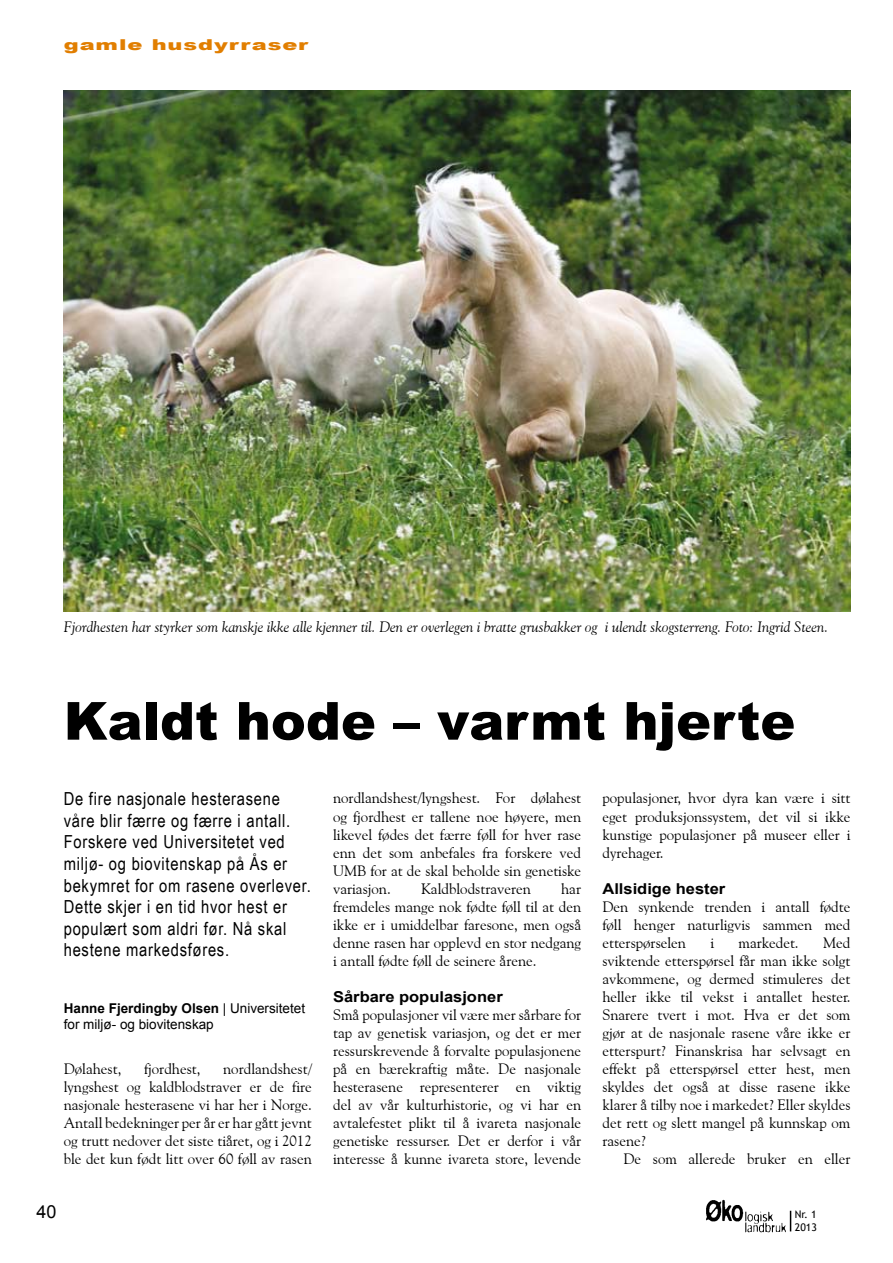
<style>
.page{position:relative;width:893px;height:1263px;background:#fff}
.page>*{position:absolute;margin:0;border:0;box-sizing:border-box;transform-origin:0 0}
.t1{font:900 52.5px "Arial";color:#000}
.t2{font:18px/21.6px "Arial Narrow";letter-spacing:.04em;color:#000}
.t3{font:18px "Arial";color:#000}
.t4{font:15px/18px "Goudy Old Style BT";color:#000;text-align:justify}
.t5{font:italic 15px "Goudy Old Style BT";color:#000}
.t6{font:700 15px "Arial";color:#000;scale:1.1 1}
.t7{font:900 15px "Arial";letter-spacing:.04em;color:#e17e00;scale:1.5 1}
.t8{font:13.5px/16.2px "Arial";color:#000}
.t9{font:10.5px/12.8px "Trebuchet MS";color:#000}
.s1{font-weight:700}
</style>
<div class="page">
<img style="left:706px;top:1200px;width:80px;height:32px">
<svg style="left:790px;top:1211px;width:1px;height:20px"></svg>
<img style="left:64px;top:90px;width:786px;height:522px">
<p class="t7" style="left:64px;top:34px;width:164px">gamle husdyrraser</p>
<p class="t5" style="left:64px;top:617px;width:766px">Fjordhesten har styrker som kanskje ikke alle kjenner til. Den er overlegen i bratte grusbakker og i ulendt skogsterreng. Foto: Ingrid Steen.</p>
<h1 class="t1" style="left:64px;top:683px;width:733px">Kaldt hode – varmt hjerte</h1>
<p class="t2" style="left:64px;top:787px;width:248px">De fire nasjonale hesterasene våre blir færre og færre i antall.<br>Forskere ved Universitetet ved miljø- og biovitenskap på Ås er bekymret for om rasene overlever.<br>Dette skjer i en tid hvor hest er populært som aldri før. Nå skal hestene markedsføres.</p>
<p class="t8" style="left:64px;top:1000px;width:243px"><span class="s1">Hanne Fjerdingby Olsen</span> | Universitetet for miljø- og biovitenskap</p>
<p class="t4" style="left:64px;top:1059px;width:59px">Dølahest,</p>
<p class="t4" style="left:144px;top:1059px;width:58px">fjordhest,</p>
<p class="t4" style="left:64px;top:1059px;width:250px;text-indent:159px">nordlandshest/ lyngshest og kaldblodstraver er de fire nasjonale hesterasene vi har her i Norge.<br>Antall bedekninger per år er har gått jevnt og trutt nedover det siste tiåret, og i 2012 ble det kun født litt over 60 føll av rasen</p>
<p class="t4" style="left:333px;top:789px;width:250px">nordlandshest/lyngshest. For dølahest og fjordhest er tallene noe høyere, men likevel fødes det færre føll for hver rase enn det som anbefales fra forskere ved UMB for at de skal beholde sin genetiske variasjon.</p>
<p class="t4" style="left:333px;top:879px;width:250px;text-indent:228px">har fremdeles mange nok fødte føll til at den ikke er i umiddelbar faresone, men også denne rasen har opplevd en stor nedgang i antall fødte føll de seinere årene.</p>
<p class="t6" style="left:333px;top:986px;width:156px">Sårbare populasjoner</p>
<p class="t4" style="left:333px;top:1005px;width:250px">Små populasjoner vil være mer sårbare for tap av genetisk variasjon, og det er mer ressurskrevende å forvalte populasjonene på en bærekraftig måte. De nasjonale hesterasene representerer en viktig del av vår kulturhistorie, og vi har en avtalefestet plikt til å ivareta nasjonale genetiske ressurser. Det er derfor i vår interesse å kunne ivareta store, levende</p>
<p class="t4" style="left:421px;top:879px;width:111px">Kaldblodstraveren</p>
<p class="t4" style="left:602px;top:789px;width:250px">populasjoner, hvor dyra kan være i sitt eget produksjonssystem, det vil si ikke kunstige populasjoner på museer eller i dyrehager.</p>
<p class="t6" style="left:602px;top:878px;width:113px">Allsidige hester</p>
<p class="t4" style="left:602px;top:897px;width:250px">Den synkende trenden i antall fødte føll henger naturligvis sammen med etterspørselen</p>
<p class="t4" style="left:602px;top:933px;width:250px;text-indent:221px">Med sviktende etterspørsel får man ikke solgt avkommene, og dermed stimuleres det heller ikke til vekst i antallet hester.<br>Snarere tvert i mot. Hva er det som gjør at de nasjonale rasene våre ikke er etterspurt? Finanskrisa har selvsagt en effekt på etterspørsel etter hest, men skyldes det også at disse rasene ikke klarer å tilby noe i markedet? Eller skyldes det rett og slett mangel på kunnskap om rasene?</p>
<p class="t4" style="left:623px;top:1149px;width:229px">De som allerede bruker en eller</p>
<p class="t4" style="left:710px;top:933px;width:5px">i</p>
<p class="t4" style="left:738px;top:933px;width:62px">markedet.</p>
<p class="t3" style="left:36px;top:1200px;width:22px">40</p>
<p class="t9" style="left:795px;top:1208px;width:24px">Nr. 1<br>2013</p>
</div>
